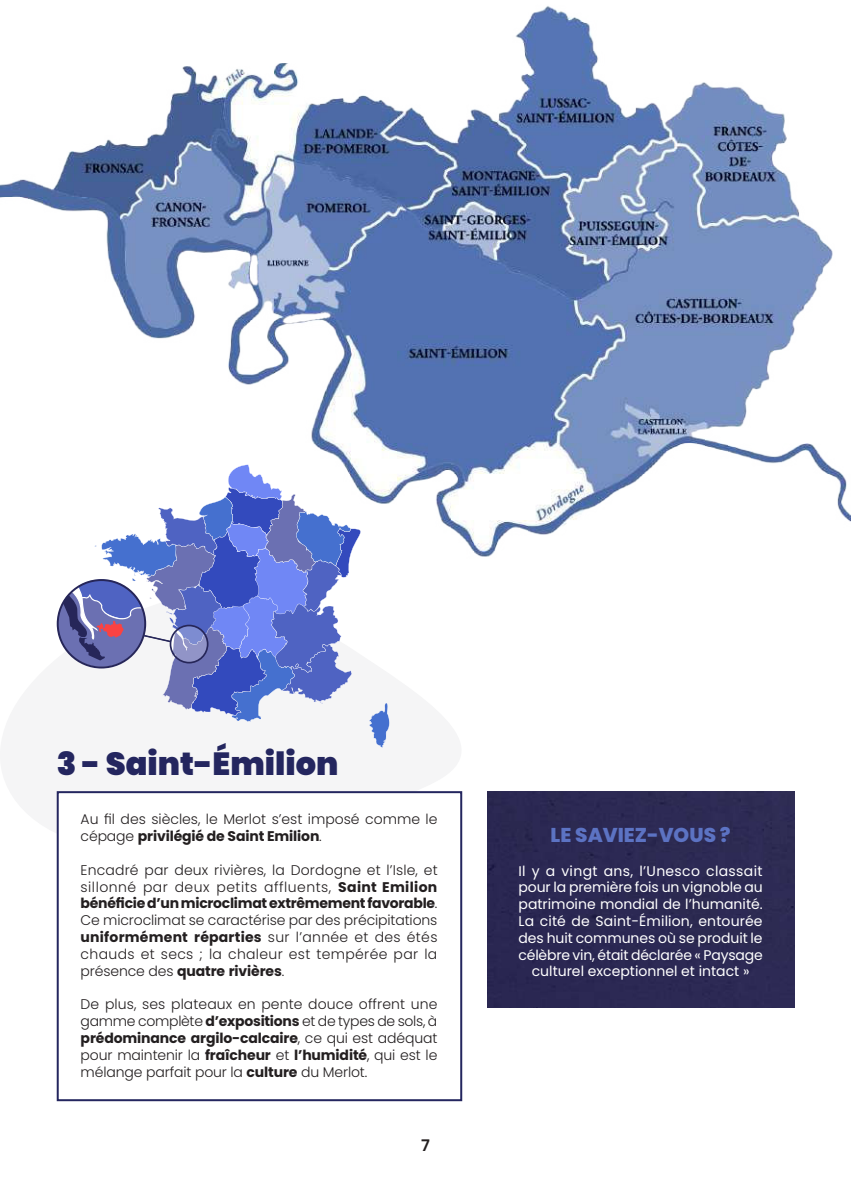
<style>
.page{position:relative;width:851px;height:1191px;background:#fff}
.page>*{position:absolute;margin:0;border:0;box-sizing:border-box;transform-origin:0 0}
.t1{font:900 32px "Poppins";color:#24265f}
.t2{font:800 20px "Poppins";color:#5c73c3}
.t3{font:600 16px "Poppins";color:#231f20}
.t4{font:300 14px/16.8px "Poppins";color:#231f20;text-align:justify}
.t5{font:14px/16.8px "Poppins";color:#fff;text-align:center}
.s1{font-weight:700}
</style>
<div class="page">
<img style="left:0;top:6px;width:850px;height:622px">
<div style="left:57px;top:791px;width:405px;height:310px;background:#fff;border:2px solid #24265f"></div>
<div style="left:487px;top:791px;width:307px;height:216px;background:#2c2953"></div>
<svg style="left:57px;top:464px;width:334px;height:284px"></svg>
<h1 class="t1" style="left:57px;top:747px;width:283px">3 - Saint-Émilion</h1>
<p class="t4" style="left:81px;top:811px;width:358px">Au fil des siècles, le Merlot s’est imposé comme le cépage <span class="s1">privilégié de Saint Emilion</span>.</p>
<p class="t4" style="left:81px;top:863px;width:358px">Encadré par deux rivières, la Dordogne et l’Isle, et sillonné par deux petits affluents, <span class="s1">Saint Emilion bénéficie d’un microclimat extrêmement favorable</span>.<br>Ce microclimat se caractérise par des précipitations <span class="s1">uniformément réparties</span> sur l’année et des étés chauds et secs ; la chaleur est tempérée par la présence des <span class="s1">quatre rivières</span>.</p>
<p class="t4" style="left:81px;top:997px;width:358px">De plus, ses plateaux en pente douce offrent une gamme complète <span class="s1">d’expositions</span> et de types de sols, à <span class="s1">prédominance argilo-calcaire</span>, ce qui est adéquat pour maintenir la <span class="s1">fraîcheur</span> et <span class="s1">l’humidité</span>, qui est le mélange parfait pour la <span class="s1">culture</span> du Merlot.</p>
<p class="t3" style="left:421px;top:1136px;width:10px">7</p>
<h2 class="t2" style="left:550px;top:825px;width:181px">LE SAVIEZ-VOUS ?</h2>
<p class="t5" style="left:518px;top:863px;width:246px">Il y a vingt ans, l’Unesco classait pour la première fois un vignoble au patrimoine mondial de l’humanité.<br>La cité de Saint-Émilion, entourée des huit communes où se produit le célèbre vin, était déclarée « Paysage culturel exceptionnel et intact »</p>
</div>
